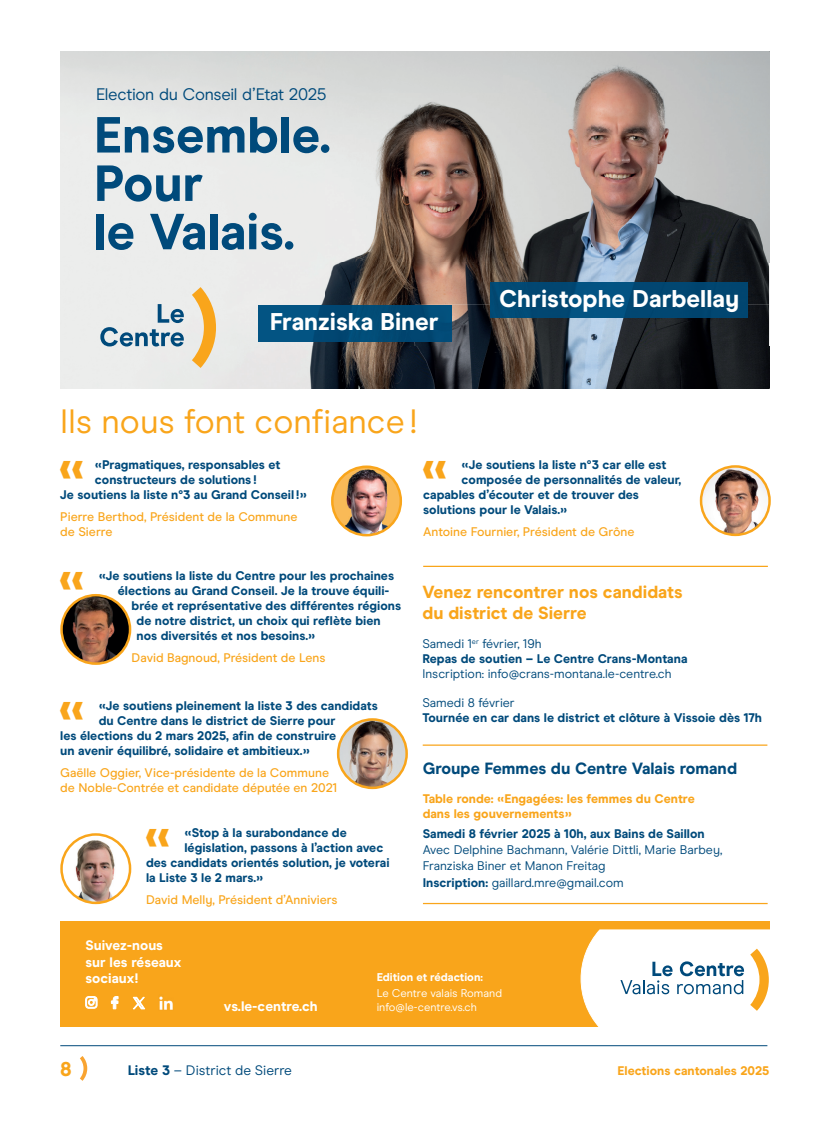
<style>
.page{position:relative;width:830px;height:1134px;background:#fff}
.page>*{position:absolute;margin:0;border:0;box-sizing:border-box;transform-origin:0 0}
.t1{font:800 50.62px/48.4px "Modern Era";color:#004a7b}
.t2{font:800 47.5px "Modern Era";color:#f9a51b}
.t3{font:33.75px "Modern Era";color:#f9a51b}
.t4{font:800 24.25px "Modern Era";color:#fff}
.t5{font:800 20px "Modern Era";color:#f9a51b}
.t6{font:800 17.5px/21px "Modern Era";color:#f9a51b}
.t7{font:16.75px "Modern Era";letter-spacing:-.02em;color:#004a7b}
.t8{font:800 16.25px "Modern Era";color:#004a7b}
.t9{font:800 13.75px/16.5px "Modern Era";color:#fff}
.t10{font:13.75px "Modern Era";color:#004a7b}
.t11{font:800 12.5px/15px "Modern Era";color:#004a7b}
.t12{font:500 12.5px/15px "Modern Era";color:#f9a51b}
.t13{font:12.5px/16.2px "Modern Era";color:#004a7b}
.t14{font:800 12.5px/15px "Modern Era";color:#f9a51b}
.t15{font:11.25px "Modern Era";color:#fff}
.t16{font:800 11.25px "Modern Era";color:#fff}
.s1{font-weight:400}
.s2{font-weight:800}
</style>
<div class="page">
<svg style="left:80px;top:1056px;width:7px;height:25px"></svg>
<hr style="left:60px;top:1045px;width:707px;height:1px;background:#004a7b">
<div style="left:60px;top:921px;width:709px;height:106px;background:#f9a51b"></div>
<svg style="left:85px;top:996px;width:12px;height:12px"></svg>
<svg style="left:111px;top:996px;width:7px;height:13px"></svg>
<img style="left:158px;top:994px;width:16px;height:17px">
<svg style="left:133px;top:997px;width:12px;height:12px"></svg>
<svg style="left:580px;top:930px;width:189px;height:97px"></svg>
<img style="left:60px;top:51px;width:708px;height:211px">
<img style="left:60px;top:262px;width:443px;height:84px">
<img style="left:503px;top:262px;width:177px;height:20px">
<img style="left:680px;top:262px;width:88px;height:84px">
<img style="left:503px;top:318px;width:177px;height:28px">
<img style="left:60px;top:346px;width:708px;height:43px">
<img style="left:259px;top:305px;width:192px;height:36px">
<img style="left:490px;top:282px;width:257px;height:36px">
<svg style="left:100px;top:304px;width:84px;height:42px;background:#b1c4cf"></svg>
<svg style="left:192px;top:287px;width:24px;height:81px;background:#f1c884"></svg>
<img style="left:332px;top:467px;width:68px;height:68px;border-radius:34px">
<div style="left:331px;top:465px;width:71px;height:71px;border:2px solid #f9a51b;border-radius:50%"></div>
<img style="left:700px;top:466px;width:69px;height:69px;border-radius:34px">
<div style="left:699px;top:465px;width:71px;height:71px;border:2px solid #f9a51b;border-radius:50%"></div>
<hr style="left:422px;top:744px;width:345px;height:2px;background:#f9a51b">
<hr style="left:423px;top:903px;width:344px;height:1px;background:#f9a51b">
<hr style="left:423px;top:566px;width:344px;height:1px;background:#f9a51b">
<img style="left:338px;top:719px;width:68px;height:69px;border-radius:34px">
<div style="left:337px;top:718px;width:70px;height:71px;border:2px solid #f9a51b;border-radius:50%"></div>
<img style="left:61px;top:595px;width:69px;height:69px;border-radius:34px">
<div style="left:60px;top:594px;width:71px;height:71px;border:2px solid #f9a51b;border-radius:50%"></div>
<img style="left:61px;top:834px;width:69px;height:69px;border-radius:34px">
<div style="left:60px;top:833px;width:71px;height:71px;border:2px solid #f9a51b;border-radius:50%"></div>
<h3 class="t7" style="left:96px;top:85px;width:232px">Election du Conseil d’Etat 2025</h3>
<h1 class="t1" style="left:94px;top:111px;width:238px">Ensemble.<br>Pour<br>le Valais.</h1>
<h3 class="t4" style="left:269px;top:307px;width:170px">Franziska Biner</h3>
<h3 class="t4" style="left:499px;top:284px;width:241px">Christophe Darbellay</h3>
<h3 class="t3" style="left:60px;top:402px;width:359px">Ils nous font confiance !</h3>
<h2 class="t2" style="left:58px;top:439px;width:29px">«</h2>
<p class="t11" style="left:95px;top:457px;width:187px">«Pragmatiques, responsables et</p>
<p class="t11" style="left:95px;top:472px;width:163px">constructeurs de solutions !</p>
<p class="t11" style="left:60px;top:487px;width:248px">Je soutiens la liste n°3 au Grand Conseil !»</p>
<p class="t12" style="left:60px;top:509px;width:238px">Pierre Berthod, Président de la Commune de Sierre</p>
<h2 class="t2" style="left:420px;top:439px;width:29px">«</h2>
<p class="t11" style="left:461px;top:457px;width:206px">«Je soutiens la liste n°3 car elle est</p>
<p class="t11" style="left:461px;top:472px;width:221px">composée de personnalités de valeur,</p>
<p class="t11" style="left:423px;top:487px;width:217px">capables d’écouter et de trouver des</p>
<p class="t11" style="left:423px;top:502px;width:146px">solutions pour le Valais.»</p>
<p class="t12" style="left:423px;top:524px;width:213px">Antoine Fournier, Président de Grône</p>
<h2 class="t2" style="left:58px;top:550px;width:29px">«</h2>
<p class="t11" style="left:99px;top:568px;width:297px">«Je soutiens la liste du Centre pour les prochaines</p>
<p class="t11" style="left:118px;top:583px;width:273px">élections au Grand Conseil. Je la trouve équili-</p>
<p class="t11" style="left:131px;top:598px;width:271px">brée et représentative des différentes régions</p>
<p class="t11" style="left:136px;top:613px;width:245px">de notre district, un choix qui reflète bien</p>
<p class="t11" style="left:136px;top:628px;width:180px">nos diversités et nos besoins.»</p>
<p class="t12" style="left:131px;top:651px;width:195px">David Bagnoud, Président de Lens</p>
<h2 class="t2" style="left:58px;top:680px;width:29px">«</h2>
<p class="t11" style="left:99px;top:698px;width:280px">«Je soutiens pleinement la liste 3 des candidats</p>
<p class="t11" style="left:99px;top:713px;width:238px">du Centre dans le district de Sierre pour</p>
<p class="t11" style="left:60px;top:728px;width:277px">les élections du 2 mars 2025, afin de construire</p>
<p class="t11" style="left:60px;top:743px;width:251px">un avenir équilibré, solidaire et ambitieux.»</p>
<p class="t12" style="left:60px;top:765px;width:278px">Gaëlle Oggier, Vice-présidente de la Commune de Noble-Contrée et candidate députée en 2021</p>
<h2 class="t2" style="left:144px;top:807px;width:29px">«</h2>
<p class="t11" style="left:184px;top:825px;width:164px">«Stop à la surabondance de</p>
<p class="t11" style="left:184px;top:840px;width:200px">législation, passons à l’action avec</p>
<p class="t11" style="left:146px;top:855px;width:245px">des candidats orientés solution, je voterai</p>
<p class="t11" style="left:146px;top:870px;width:119px">la Liste 3 le 2 mars.»</p>
<p class="t12" style="left:146px;top:892px;width:193px">David Melly, Président d’Anniviers</p>
<h3 class="t6" style="left:422px;top:581px;width:262px">Venez rencontrer nos candidats du district de Sierre</h3>
<p class="t11" style="left:422px;top:636px;width:266px"><span class="s1">Samedi 1</span><sup>er</sup> <span class="s1">février, 19h<br></span>Repas de soutien – Le Centre Crans-Montana</p>
<p class="t13" style="left:422px;top:666px;width:250px">Inscription: info@crans-montana.le-centre.ch</p>
<p class="t13" style="left:422px;top:695px;width:94px">Samedi 8 février</p>
<p class="t11" style="left:422px;top:710px;width:341px">Tournée en car dans le district et clôture à Vissoie dès 17h</p>
<h3 class="t8" style="left:422px;top:759px;width:316px">Groupe Femmes du Centre Valais romand</h3>
<p class="t14" style="left:422px;top:791px;width:273px">Table ronde: «Engagées: les femmes du Centre dans les gouvernements»</p>
<p class="t11" style="left:422px;top:826px;width:283px">Samedi 8 février 2025 à 10h, aux Bains de Saillon</p>
<p class="t13" style="left:422px;top:842px;width:301px">Avec Delphine Bachmann, Valérie Dittli, Marie Barbey,<br>Franziska Biner et Manon Freitag<br><span class="s2">Inscription:</span> gaillard.mre@gmail.com</p>
<p class="t9" style="left:86px;top:937px;width:97px">Suivez-nous sur les réseaux sociaux!</p>
<p class="t16" style="left:376px;top:970px;width:108px">Edition et rédaction:</p>
<p class="t15" style="left:376px;top:986px;width:127px">Le Centre valais Romand</p>
<p class="t9" style="left:224px;top:998px;width:95px">vs.le-centre.ch</p>
<p class="t15" style="left:376px;top:1000px;width:102px">info@le-centre.vs.ch</p>
<h3 class="t5" style="left:60px;top:1057px;width:13px">8</h3>
<p class="t10" style="left:128px;top:1062px;width:166px"><span class="s2">Liste 3</span> – District de Sierre</p>
<p class="t14" style="left:617px;top:1063px;width:153px">Elections cantonales 2025</p>
</div>
